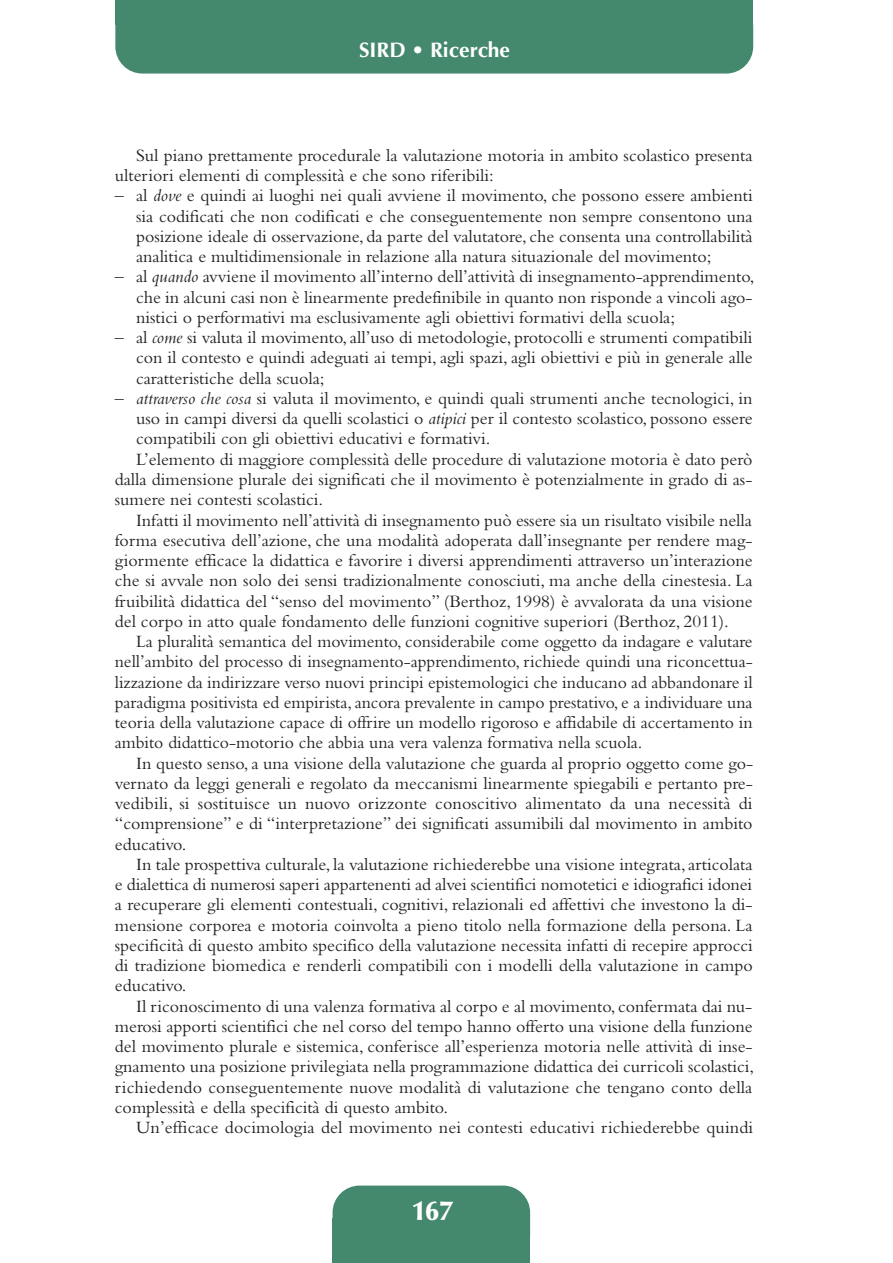
<style>
.page{position:relative;width:893px;height:1263px;background:#fff}
.page>*{position:absolute;margin:0;border:0;box-sizing:border-box;transform-origin:0 0}
.t1{font:900 27px "Optima";color:#fff}
.t2{font:700 21px "Optima";color:#fff}
.t3{font:18px/20.2px "Bembo";color:#231f20;text-align:justify}
.s1{font-style:italic}
</style>
<div class="page">
<div style="left:333px;top:1185px;width:197px;height:78px;background:#44896d;border-radius:27px"></div>
<div style="left:333px;top:1218px;width:197px;height:45px;background:#44896d"></div>
<div style="left:115px;top:0;width:638px;height:74px;background:#44896d;border-radius:27px"></div>
<div style="left:115px;top:0;width:638px;height:24px;background:#44896d"></div>
<p class="t2" style="left:359px;top:38px;width:152px">SIRD • Ricerche</p>
<p class="t3" style="left:115px;top:147px;width:639px;text-indent:21px">Sul piano prettamente procedurale la valutazione motoria in ambito scolastico presenta ulteriori elementi di complessità e che sono riferibili:</p>
<p class="t3" style="left:136px;top:187px;width:618px;text-indent:-21px">– al <span class="s1">dove</span> e quindi ai luoghi nei quali avviene il movimento, che possono essere ambienti sia codificati che non codificati e che conseguentemente non sempre consentono una posizione ideale di osservazione, da parte del valutatore, che consenta una controllabilità analitica e multidimensionale in relazione alla natura situazionale del movimento;</p>
<p class="t3" style="left:136px;top:268px;width:620px;text-indent:-21px">– al <span class="s1">quando</span> avviene il movimento all’interno dell’attività di insegnamento-apprendimento, che in alcuni casi non è linearmente predefinibile in quanto non risponde a vincoli ago&shy;nistici o performativi ma esclusivamente agli obiettivi formativi della scuola;</p>
<p class="t3" style="left:136px;top:329px;width:618px;text-indent:-21px">– al <span class="s1">come</span> si valuta il movimento, all’uso di metodologie, protocolli e strumenti compatibili con il contesto e quindi adeguati ai tempi, agli spazi, agli obiettivi e più in generale alle caratteristiche della scuola;</p>
<p class="t3" style="left:115px;top:390px;width:639px">– <span class="s1">attraverso che cosa</span> si valuta il movimento, e quindi quali strumenti anche tecnologici, in</p>
<p class="t3" style="left:136px;top:410px;width:618px">uso in campi diversi da quelli scolastici o <span class="s1">atipici</span> per il contesto scolastico, possono essere</p>
<p class="t3" style="left:136px;top:430px;width:356px">compatibili con gli obiettivi educativi e formativi.</p>
<p class="t3" style="left:136px;top:451px;width:618px">L’elemento di maggiore complessità delle procedure di valutazione motoria è dato però</p>
<p class="t3" style="left:115px;top:471px;width:639px">dalla dimensione plurale dei significati che il movimento è potenzialmente in grado di as-</p>
<p class="t3" style="left:115px;top:491px;width:210px">sumere nei contesti scolastici.</p>
<p class="t3" style="left:136px;top:511px;width:617px">Infatti il movimento nell’attività di insegnamento può essere sia un risultato visibile nella</p>
<p class="t3" style="left:115px;top:532px;width:639px">forma esecutiva dell’azione, che una modalità adoperata dall’insegnante per rendere mag-</p>
<p class="t3" style="left:115px;top:552px;width:639px">giormente efficace la didattica e favorire i diversi apprendimenti attraverso un’interazione</p>
<p class="t3" style="left:115px;top:572px;width:639px">che si avvale non solo dei sensi tradizionalmente conosciuti, ma anche della cinestesia. La</p>
<p class="t3" style="left:115px;top:592px;width:639px">fruibilità didattica del “senso del movimento” (Berthoz, 1998) è avvalorata da una visione</p>
<p class="t3" style="left:115px;top:613px;width:616px">del corpo in atto quale fondamento delle funzioni cognitive superiori (Berthoz, 2011).</p>
<p class="t3" style="left:136px;top:633px;width:618px">La pluralità semantica del movimento, considerabile come oggetto da indagare e valutare</p>
<p class="t3" style="left:115px;top:653px;width:639px">nell’ambito del processo di insegnamento-apprendimento, richiede quindi una riconcettua-</p>
<p class="t3" style="left:115px;top:673px;width:639px">lizzazione da indirizzare verso nuovi principi epistemologici che inducano ad abbandonare il</p>
<p class="t3" style="left:115px;top:694px;width:639px">paradigma positivista ed empirista, ancora prevalente in campo prestativo, e a individuare una</p>
<p class="t3" style="left:115px;top:714px;width:639px">teoria della valutazione capace di offrire un modello rigoroso e affidabile di accertamento in</p>
<p class="t3" style="left:115px;top:734px;width:529px">ambito didattico-motorio che abbia una vera valenza formativa nella scuola.</p>
<p class="t3" style="left:136px;top:754px;width:619px">In questo senso, a una visione della valutazione che guarda al proprio oggetto come go-</p>
<p class="t3" style="left:115px;top:775px;width:640px">vernato da leggi generali e regolato da meccanismi linearmente spiegabili e pertanto pre-</p>
<p class="t3" style="left:115px;top:795px;width:639px">vedibili, si sostituisce un nuovo orizzonte conoscitivo alimentato da una necessità di</p>
<p class="t3" style="left:115px;top:815px;width:639px">“comprensione” e di “interpretazione” dei significati assumibili dal movimento in ambito</p>
<p class="t3" style="left:115px;top:835px;width:73px">educativo.</p>
<p class="t3" style="left:136px;top:856px;width:618px">In tale prospettiva culturale, la valutazione richiederebbe una visione integrata, articolata</p>
<p class="t3" style="left:115px;top:876px;width:639px">e dialettica di numerosi saperi appartenenti ad alvei scientifici nomotetici e idiografici idonei</p>
<p class="t3" style="left:115px;top:896px;width:639px">a recuperare gli elementi contestuali, cognitivi, relazionali ed affettivi che investono la di-</p>
<p class="t3" style="left:115px;top:916px;width:639px">mensione corporea e motoria coinvolta a pieno titolo nella formazione della persona. La</p>
<p class="t3" style="left:115px;top:937px;width:639px">specificità di questo ambito specifico della valutazione necessita infatti di recepire approcci</p>
<p class="t3" style="left:115px;top:957px;width:639px">di tradizione biomedica e renderli compatibili con i modelli della valutazione in campo</p>
<p class="t3" style="left:115px;top:977px;width:73px">educativo.</p>
<p class="t3" style="left:136px;top:997px;width:618px">Il riconoscimento di una valenza formativa al corpo e al movimento, confermata dai nu-</p>
<p class="t3" style="left:115px;top:1018px;width:639px">merosi apporti scientifici che nel corso del tempo hanno offerto una visione della funzione</p>
<p class="t3" style="left:115px;top:1038px;width:639px">del movimento plurale e sistemica, conferisce all’esperienza motoria nelle attività di inse-</p>
<p class="t3" style="left:115px;top:1058px;width:641px">gnamento una posizione privilegiata nella programmazione didattica dei curricoli scolastici,</p>
<p class="t3" style="left:115px;top:1078px;width:639px">richiedendo conseguentemente nuove modalità di valutazione che tengano conto della</p>
<p class="t3" style="left:115px;top:1099px;width:335px">complessità e della specificità di questo ambito.</p>
<p class="t3" style="left:136px;top:1119px;width:619px">Un’efficace docimologia del movimento nei contesti educativi richiederebbe quindi</p>
<p class="t1" style="left:412px;top:1200px;width:42px">167</p>
</div>
